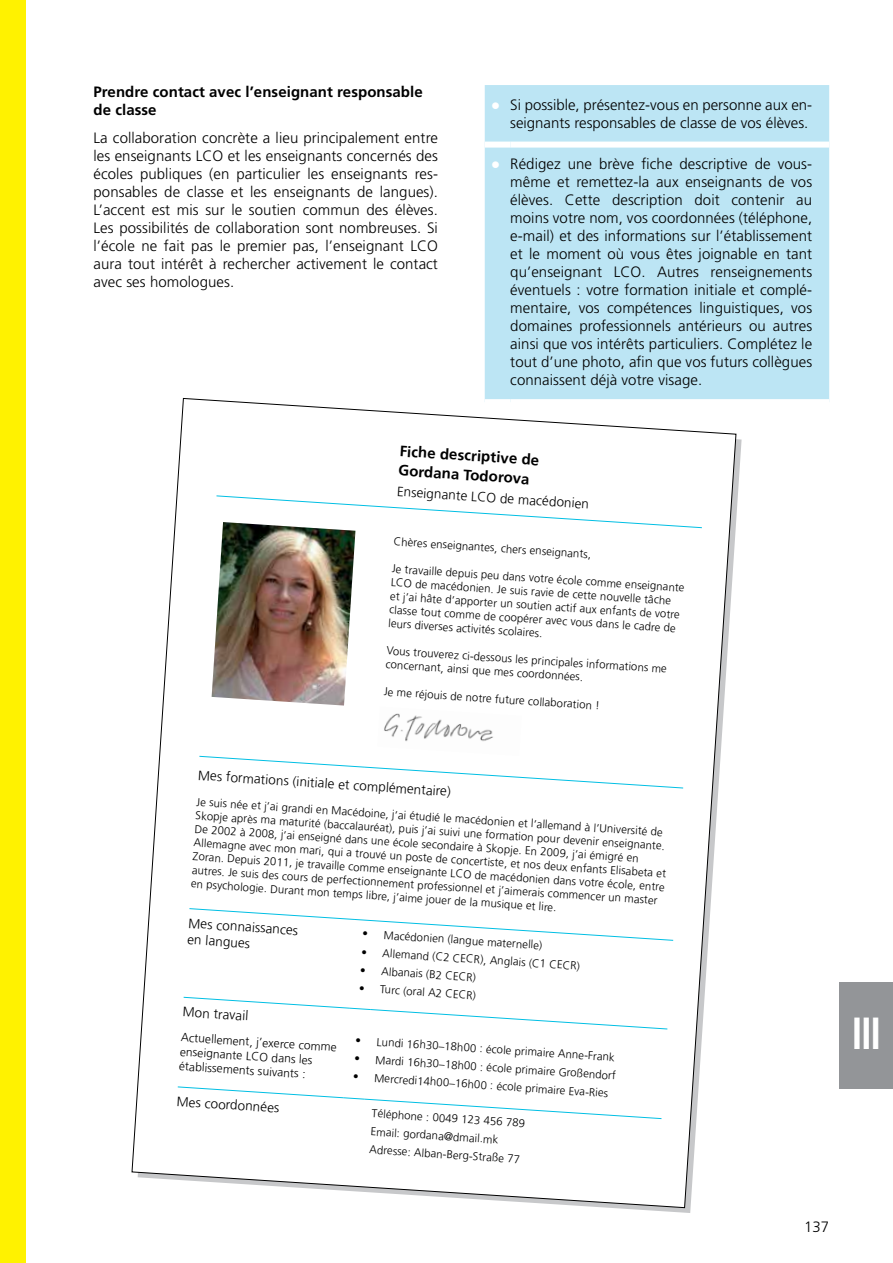
<style>
.page{position:relative;width:893px;height:1263px;background:#fff}
.page>*{position:absolute;margin:0;border:0;box-sizing:border-box;transform-origin:0 0}
.t1{font:700 condensed 45px "Frutiger";color:#fff;scale:.9 1}
.t2{font:300 15px/18px "Frutiger";letter-spacing:.005em;color:#000;text-align:justify}
.t3{font:700 15px/18px "Frutiger";letter-spacing:.005em;color:#000}
.t4{font:300 13.5px/16.4px "Frutiger";color:#000}
.t5{font:300 12px/14.4px "Frutiger";color:#000}
.t6{font:300 11.4px/13.6px "Frutiger";color:#000}
.s1{font-weight:900;font-size:18px;color:#fff}
</style>
<div class="page">
<div style="left:0;top:0;width:26px;height:1263px;background:#fff200"></div>
<div style="left:485px;top:85px;width:344px;height:314px;background:#bce5f4"></div>
<div style="left:485px;top:142px;width:25px;height:6px;background:#fff"></div>
<div style="left:510px;top:142px;width:319px;height:6px;background:#fff"></div>
<svg style="left:132px;top:398px;width:604px;height:810px"></svg>
<svg style="left:199px;top:755px;width:485px;height:34px"></svg>
<svg style="left:189px;top:908px;width:485px;height:33px"></svg>
<svg style="left:183px;top:996px;width:485px;height:34px"></svg>
<svg style="left:177px;top:1086px;width:485px;height:33px"></svg>
<img style="left:212px;top:522px;width:143px;height:183px">
<img style="left:377px;top:707px;width:145px;height:49px">
<svg style="left:216px;top:495px;width:487px;height:33px"></svg>
<div style="left:840px;top:982px;width:53px;height:107px;background:#939598"></div>
<h2 class="t3" style="left:94px;top:82px;width:331px">Prendre contact avec l’enseignant responsable de classe</h2>
<p class="t2" style="left:94px;top:129px;width:346px">La collaboration concrète a lieu principalement entre les enseignants LCO et les enseignants concernés des écoles publiques (en particulier les enseignants res&shy;ponsables de classe et les enseignants de langues).<br>L’accent est mis sur le soutien commun des élèves.<br>Les possibilités de collaboration sont nombreuses. Si l’école ne fait pas le premier pas, l’enseignant LCO aura tout intérêt à rechercher activement le contact avec ses homologues.</p>
<h2 class="t2" style="left:491px;top:95px;width:323px;text-align:right"><span class="s1">•</span> Si possible, présentez-vous en personne aux en&shy;seignants responsables de classe de vos élèves.</h2>
<p class="t2" style="left:510px;top:155px;width:303px;text-indent:-19px"><span class="s1">•</span> Rédigez une brève fiche descriptive de vous&shy;même et remettez-la aux enseignants de vos élèves. Cette description doit contenir au moins votre nom, vos coordonnées (téléphone, e-mail) et des informations sur l’établissement et le moment où vous êtes joignable en tant qu’enseignant LCO. Autres renseignements éventuels : votre formation initiale et complé&shy;mentaire, vos compétences linguistiques, vos domaines professionnels antérieurs ou autres ainsi que vos intérêts particuliers. Complétez le tout d’une photo, afin que vos futurs collègues connaissent déjà votre visage.</p>
<h2 class="t3" style="left:400px;top:441px;width:141px;line-height:19.5px;rotate:4deg">Fiche descriptive de<br>Gordana Todorova</h2>
<p class="t4" style="left:398px;top:483px;width:194px;rotate:4deg">Enseignante LCO de macédonien</p>
<p class="t6" style="left:394px;top:534px;width:199px;rotate:4deg">Chères enseignantes, chers enseignants,</p>
<p class="t6" style="left:393px;top:561px;width:295px;rotate:4deg">Je travaille depuis peu dans votre école comme enseignante LCO de macédonien. Je suis ravie de cette nouvelle tâche<br>et j’ai hâte d’apporter un soutien actif aux enfants de votre classe tout comme de coopérer avec vous dans le cadre de leurs diverses activités scolaires.</p>
<p class="t6" style="left:387px;top:643px;width:282px;rotate:4deg">Vous trouverez ci-dessous les principales informations me concernant, ainsi que mes coordonnées.</p>
<p class="t6" style="left:384px;top:684px;width:218px;rotate:4deg">Je me réjouis de notre future collaboration !</p>
<p class="t4" style="left:199px;top:766px;width:255px;rotate:4deg">Mes formations (initiale et complémentaire)</p>
<p class="t6" style="left:197px;top:794px;width:475px;rotate:4deg">Je suis née et j’ai grandi en Macédoine, j’ai étudié le macédonien et l’allemand à l’Université de Skopje après ma maturité (baccalauréat), puis j’ai suivi une formation pour devenir enseignante.<br>De 2002 à 2008, j’ai enseigné dans une école secondaire à Skopje. En 2009, j’ai émigré en Allemagne avec mon mari, qui a trouvé un poste de concertiste, et nos deux enfants Elisabeta et Zoran. Depuis 2011, je travaille comme enseignante LCO de macédonien dans votre école, entre autres. Je suis des cours de perfectionnement professionnel et j’aimerais commencer un master en psychologie. Durant mon temps libre, j’aime jouer de la musique et lire.</p>
<p class="t4" style="left:189px;top:914px;width:111px;rotate:4deg">Mes connaissances en langues</p>
<p class="t6" style="left:363px;top:926px;width:182px;rotate:4deg">• Macédonien (langue maternelle)</p>
<p class="t6" style="left:362px;top:944px;width:221px;rotate:4deg">• Allemand (C2 CECR), Anglais (C1 CECR)</p>
<p class="t6" style="left:361px;top:962px;width:118px;rotate:4deg">• Albanais (B2 CECR)</p>
<p class="t6" style="left:359px;top:981px;width:119px;rotate:4deg">• Turc (oral A2 CECR)</p>
<p class="t4" style="left:183px;top:1003px;width:67px;rotate:4deg">Mon travail</p>
<p class="t5" style="left:182px;top:1029px;width:158px;rotate:4deg">Actuellement, j’exerce comme enseignante LCO dans les établissements suivants :</p>
<p class="t6" style="left:356px;top:1033px;width:261px;rotate:4deg">• Lundi 16h30–18h00 : école primaire Anne-Frank</p>
<p class="t6" style="left:355px;top:1051px;width:263px;rotate:4deg">• Mardi 16h30–18h00 : école primaire Großendorf</p>
<p class="t6" style="left:354px;top:1069px;width:257px;rotate:4deg">• Mercredi14h00–16h00 : école primaire Eva-Ries</p>
<p class="t4" style="left:177px;top:1093px;width:104px;rotate:4deg">Mes coordonnées</p>
<p class="t6" style="left:373px;top:1104px;width:155px;line-height:18.1px;rotate:4deg">Téléphone : 0049 123 456 789<br>Email: gordana@dmail.mk<br>Adresse: Alban-Berg-Straße 77</p>
<h2 class="t2" style="left:804px;top:1218px;width:27px">137</h2>
<h1 class="t1" style="left:851px;top:1007px;width:35px">III</h1>
</div>
